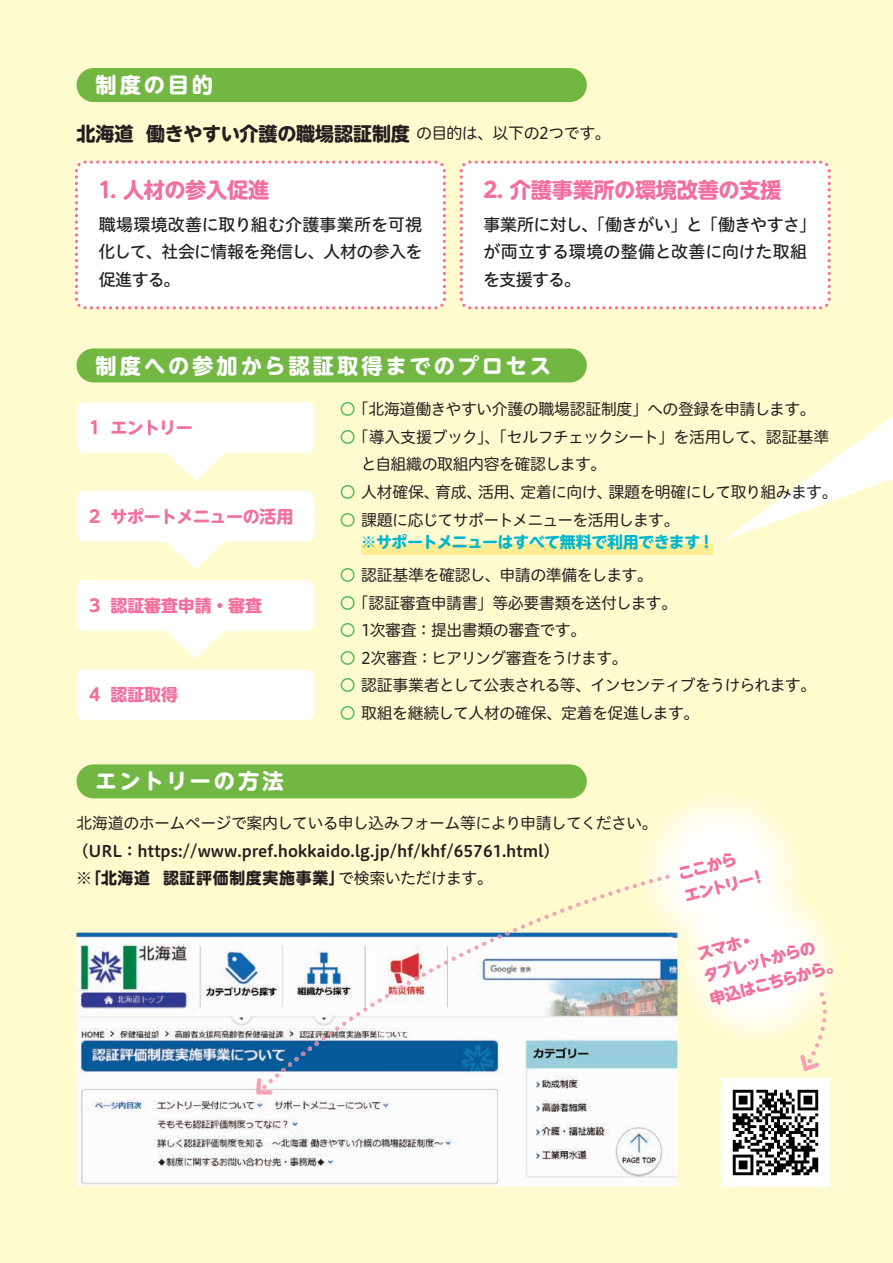
<style>
.page{position:relative;width:893px;height:1263px;background:#fffbce}
.page>*{position:absolute;margin:0;border:0;box-sizing:border-box;transform-origin:0 0}
.t1{font:700 21.3px "UD Shin M Go Pr 6 N";letter-spacing:.135em;color:#fff}
.t2{font:700 21.3px "UD Shin M Go Pr 6 N";letter-spacing:-.015em;color:#f1709d}
.t3{font:700 19.2px "UD Shin M Go Pr 6 N";letter-spacing:-.015em;color:#231f20}
.t4{font:16.95px/27.6px "Hiragino UD Sans R Std W5";letter-spacing:-.025em;color:#231f20;text-align:justify}
.t5{font:700 16.95px "UD Shin M Go Pr 6 N";letter-spacing:-.015em;color:#f1709d}
.t6{font:15.9px/27.6px "Hiragino UD Sans R Std W4";letter-spacing:-.035em;color:#231f20}
.t7{font:15.9px "Hiragino UD Sans R Std W6";letter-spacing:.005em;color:#231f20}
.t8{font:800 15.9px/23.4px "UD Shin M Go Pr 6 N";color:#f1709d}
.t9{font:700 15.9px "UD Shin M Go Pr 6 N";letter-spacing:.04em;color:#231f20}
.t10{font:700 15.9px "UD Shin M Go Pr 6 N";letter-spacing:-.03em;color:#00b7ce}
.s1{font-family:"Hiragino UD Sans R Std W4";font-weight:400;font-size:15.9px}
.s2{color:#3ab54a}
.s3{font-family:"Hiragino UD Sans R Std W4";font-weight:400}
</style>
<div class="page">
<div style="left:77px;top:402px;width:238px;height:51px;background:#fff;border-radius:9px"></div>
<div style="left:77px;top:491px;width:238px;height:51px;background:#fff;border-radius:9px"></div>
<div style="left:77px;top:580px;width:238px;height:51px;background:#fff;border-radius:9px"></div>
<div style="left:77px;top:669px;width:238px;height:51px;background:#fff;border-radius:9px"></div>
<svg style="left:166px;top:453px;width:59px;height:28px"></svg>
<svg style="left:163px;top:541px;width:65px;height:28px"></svg>
<svg style="left:166px;top:631px;width:59px;height:28px"></svg>
<img style="left:77px;top:933px;width:600px;height:253px">
<img style="left:684px;top:903px;width:149px;height:135px">
<img style="left:640px;top:798px;width:162px;height:144px">
<img style="left:680px;top:882px;width:119px;height:72px">
<svg style="left:722px;top:416px;width:171px;height:125px"></svg>
<div style="left:75px;top:161px;width:371px;height:148px;background:#fff"></div>
<div style="left:460px;top:161px;width:371px;height:148px;background:#fff"></div>
<div style="left:361px;top:544px;width:352px;height:10px;background:#ffeb91"></div>
<div style="left:77px;top:68px;width:510px;height:34px;background:#73b743;border-radius:17px"></div>
<div style="left:77px;top:348px;width:510px;height:34px;background:#73b743;border-radius:17px"></div>
<div style="left:77px;top:764px;width:510px;height:34px;background:#73b743;border-radius:17px"></div>
<img style="left:721px;top:1078px;width:108px;height:108px">
<img style="left:384px;top:933px;width:126px;height:65px">
<svg style="left:505px;top:875px;width:172px;height:66px"></svg>
<img style="left:256px;top:1078px;width:17px;height:16px">
<svg style="left:800px;top:992px;width:27px;height:79px"></svg>
<h1 class="t1" style="left:96px;top:67px;width:119px">制度の目的</h1>
<p class="t3" style="left:76px;top:117px;width:536px">北海道 働きやすい介護の職場認証制度 <span class="s1">の目的は、以下の2つです。</span></p>
<h1 class="t2" style="left:98px;top:172px;width:173px">1. 人材の参入促進</h1>
<p class="t4" style="left:99px;top:210px;width:325px">職場環境改善に取り組む介護事業所を可視化して、社会に情報を発信し、人材の参入を促進する。</p>
<h1 class="t2" style="left:483px;top:172px;width:299px">2. 介護事業所の環境改善の支援</h1>
<p class="t4" style="left:483px;top:210px;width:335px;text-align:left">事業所に対し、「働きがい」と「働きやすさ」が両立する環境の整備と改善に向けた取組を支援する。</p>
<h1 class="t1" style="left:96px;top:347px;width:457px">制度への参加から認証取得までのプロセス</h1>
<p class="t5" style="left:89px;top:413px;width:105px">1 エントリー</p>
<p class="t5" style="left:89px;top:501px;width:206px">2 サポートメニューの活用</p>
<p class="t5" style="left:89px;top:591px;width:174px">3 認証審査申請・審査</p>
<p class="t5" style="left:89px;top:680px;width:90px">4 認証取得</p>
<h1 class="t1" style="left:95px;top:763px;width:190px">エントリーの方法</h1>
<p class="t6" style="left:340px;top:394px;width:477px"><span class="s2">〇</span> 「北海道働きやすい介護の職場認証制度」への登録を申請します。</p>
<p class="t6" style="left:340px;top:422px;width:491px"><span class="s2">〇</span> 「導入支援ブック」、「セルフチェックシート」を活用して、認証基準</p>
<p class="t6" style="left:361px;top:450px;width:247px">と自組織の取組内容を確認します。</p>
<p class="t6" style="left:340px;top:477px;width:499px"><span class="s2">〇</span> 人材確保、育成、活用、定着に向け、課題を明確にして取り組みます。</p>
<p class="t6" style="left:340px;top:505px;width:341px"><span class="s2">〇</span> 課題に応じてサポートメニューを活用します。</p>
<p class="t10" style="left:361px;top:528px;width:355px">※サポートメニューはすべて無料で利用できます！</p>
<p class="t6" style="left:340px;top:560px;width:478px"><span class="s2">〇</span> 認証基準を確認し、申請の準備をします。<br><span class="s2">〇</span> 「認証審査申請書」等必要書類を送付します。<br><span class="s2">〇</span> 1次審査：提出書類の審査です。<br><span class="s2">〇</span> 2次審査：ヒアリング審査をうけます。<br><span class="s2">〇</span> 認証事業者として公表される等、インセンティブをうけられます。<span class="s2">〇</span> 取組を継続して人材の確保、定着を促進します。</p>
<p class="t6" style="left:76px;top:808px;width:583px">北海道のホームページで案内している申し込みフォーム等により申請してください。</p>
<p class="t7" style="left:73px;top:839px;width:488px">（URL：https://www.pref.hokkaido.lg.jp/hf/khf/65761.html）</p>
<p class="t9" style="left:76px;top:864px;width:418px"><span class="s3">※</span>「北海道 認証評価制度実施事業」<span class="s3">で検索いただけます。</span></p>
<p class="t8" style="left:675px;top:861px;width:86px;rotate:-15deg">ここから<br>エントリー！</p>
<p class="t8" style="left:694px;top:941px;width:137px;rotate:-15deg">スマホ・<br>タブレットからの<br>申込はこちらから。</p>
</div>
